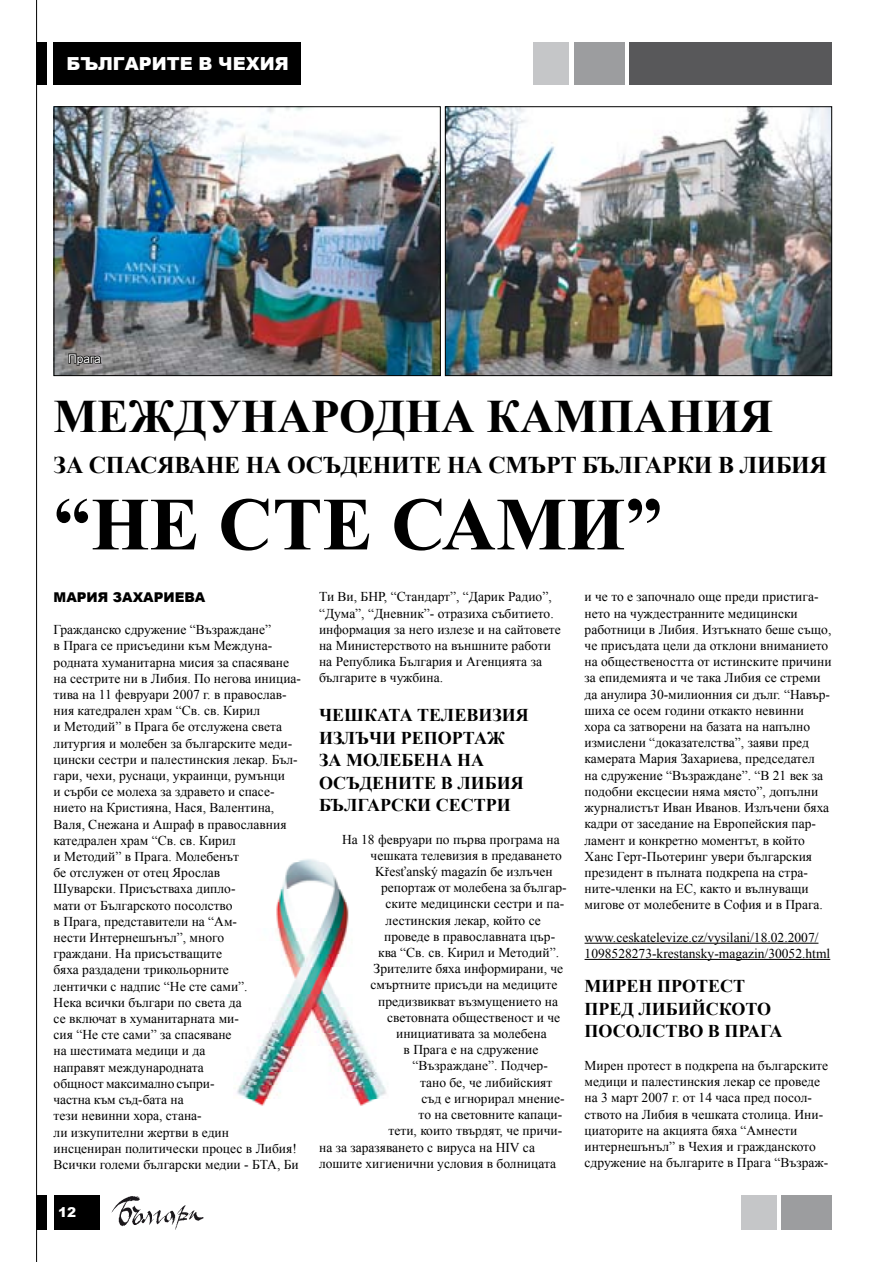
<style>
.page{position:relative;width:895px;height:1262px;background:#fff}
.page>*{position:absolute;margin:0;border:0;box-sizing:border-box;transform-origin:0 0}
.t1{font:700 75px "Times New Roman";color:#000}
.t2{font:700 46.5px "Times New Roman";color:#000}
.t3{font:700 24px "Times New Roman";letter-spacing:-.01em;color:#000}
.t4{font:700 18px/22.5px "Times New Roman";color:#000}
.t5{font:900 18px "Arial";color:#fff}
.t6{font:13.5px/16.2px "Times New Roman";color:#000}
.t7{font:900 13.5px "Arial";color:#000}
.t8{font:900 13.5px "Arial";color:#fff}
.t9{font:12px "Arial";color:#fff}
</style>
<div class="page">
<hr style="left:36px;top:0;width:1px;height:1262px;background:#000">
<div style="left:37px;top:43px;width:10px;height:42px;background:#000"></div>
<div style="left:54px;top:43px;width:247px;height:42px;background:#000"></div>
<div style="left:629px;top:43px;width:203px;height:42px;background:#58585a"></div>
<div style="left:574px;top:43px;width:50px;height:42px;background:#9c9d9f"></div>
<div style="left:533px;top:43px;width:36px;height:42px;background:#c5c6c8"></div>
<div style="left:37px;top:1195px;width:10px;height:34px;background:#000"></div>
<div style="left:54px;top:1195px;width:45px;height:34px;background:#000"></div>
<img style="left:111px;top:1196px;width:93px;height:34px">
<div style="left:781px;top:1195px;width:51px;height:34px;background:#9c9d9f"></div>
<div style="left:741px;top:1195px;width:35px;height:34px;background:#c5c6c8"></div>
<img style="left:237px;top:859px;width:150px;height:247px">
<img style="left:56px;top:108px;width:383px;height:266px">
<div style="left:54px;top:106px;width:387px;height:270px;border:1px solid #000"></div>
<img style="left:447px;top:108px;width:383px;height:266px">
<div style="left:445px;top:106px;width:387px;height:270px;border:1px solid #000"></div>
<hr style="left:584px;top:943px;width:234px;height:1px;background:#000">
<hr style="left:584px;top:959px;width:246px;height:1px;background:#000">
<svg style="left:68px;top:353px;width:35px;height:14px"></svg>
<p class="t5" style="left:66px;top:51px;width:224px">БЪЛГАРИТЕ В ЧЕХИЯ</p>
<p class="t9" style="left:68px;top:351px;width:34px">Прага</p>
<p class="t2" style="left:54px;top:385px;width:721px">МЕЖДУНАРОДНА КАМПАНИЯ</p>
<p class="t3" style="left:54px;top:448px;width:775px">ЗА СПАСЯВАНЕ НА ОСЪДЕНИТЕ НА СМЪРТ БЪЛГАРКИ В ЛИБИЯ</p>
<p class="t1" style="left:54px;top:472px;width:610px">“НЕ СТЕ САМИ”</p>
<p class="t7" style="left:54px;top:587px;width:153px">МАРИЯ ЗАХАРИЕВА</p>
<p class="t6" style="left:54px;top:621px;width:249px">Гражданско сдружение “Възраждане”<br>в Прага се присъедини към Междуна&shy;родната хуманитарна мисия за спасяване на сестрите ни в Либия. По негова инициа&shy;тива на 11 февруари 2007 г. в православ&shy;ния катедрален храм “Св. св. Кирил<br>и Методий” в Прага бе отслужена света литургия и молебен за българските меди&shy;цински сестри и палестинския лекар. Бъл&shy;гари, чехи, руснаци, украинци, румънци<br>и сърби се молеха за здравето и спасе&shy;нието на Кристияна, Нася, Валентина,<br>Валя, Снежана и Ашраф в православния катедрален храм “Св. св. Кирил<br>и Методий” в Прага. Молебенът<br>бе отслужен от отец Ярослав<br>Шуварски. Присъстваха дипло-<br>мати от Българското посолство<br>в Прага, представители на “Ам-<br>нести Интернешънъл”, много<br>граждани. На присъстващите<br>бяха раздадени трикольорните<br>лентички с надпис “Не сте сами”.<br>Нека всички българи по света да<br>се включат в хуманитарната ми-<br>сия “Не сте сами” за спасяване<br>на шестимата медици и да<br>направят международната<br>общност максимално съпри-<br>частна към съд-бата на<br>тези невинни хора, стана-<br>ли изкупителни жертви в един<br>инсцениран политически процес в Либия!<br>Всички големи български медии - БТА, Би</p>
<p class="t8" style="left:58px;top:1202px;width:20px">12</p>
<p class="t6" style="left:319px;top:588px;width:243px">Ти Ви, БНР, “Стандарт”, “Дарик Радио”, “Дума”, “Дневник”- отразиха събитието. информация за него излезе и на сайтовете на Министерството на външните работи на Република България и Агенцията за българите в чужбина.</p>
<p class="t4" style="left:319px;top:703px;width:211px">ЧЕШКАТА ТЕЛЕВИЗИЯ<br>ИЗЛЪЧИ РЕПОРТАЖ<br>ЗА МОЛЕБЕНА НА<br>ОСЪДЕНИТЕ В ЛИБИЯ<br>БЪЛГАРСКИ СЕСТРИ</p>
<p class="t6" style="left:342px;top:831px;width:219px">На 18 февруари по първа програма на</p>
<p class="t6" style="left:370px;top:847px;width:193px">чешката телевизия в предаването</p>
<p class="t6" style="left:375px;top:863px;width:179px">Křesťanský magazín бе излъчен</p>
<p class="t6" style="left:381px;top:879px;width:187px">репортаж от молебена за българ-</p>
<p class="t6" style="left:385px;top:895px;width:180px">ските медицински сестри и па-</p>
<p class="t6" style="left:385px;top:912px;width:157px">лестинския лекар, който се</p>
<p class="t6" style="left:384px;top:928px;width:172px">проведе в православната цър-</p>
<p class="t6" style="left:378px;top:944px;width:182px">ква “Св. св. Кирил и Методий”.</p>
<p class="t6" style="left:373px;top:960px;width:191px">Зрителите бяха информирани, че</p>
<p class="t6" style="left:370px;top:976px;width:188px">смъртните присъди на медиците</p>
<p class="t6" style="left:378px;top:993px;width:181px">предизвикват възмущението на</p>
<p class="t6" style="left:387px;top:1009px;width:174px">световната общественост и че</p>
<p class="t6" style="left:396px;top:1025px;width:152px">инициативата за молебена</p>
<p class="t6" style="left:403px;top:1041px;width:136px">в Прага е на сдружение</p>
<p class="t6" style="left:412px;top:1057px;width:137px">“Възраждане”. Подчер-</p>
<p class="t6" style="left:420px;top:1074px;width:134px">тано бе, че либийският</p>
<p class="t6" style="left:421px;top:1090px;width:144px">съд е игнорирал мнение-</p>
<p class="t6" style="left:418px;top:1106px;width:145px">то на световните капаци-</p>
<p class="t6" style="left:388px;top:1122px;width:175px">тети, които твърдят, че причи-</p>
<p class="t6" style="left:319px;top:1138px;width:217px">на за заразяването с вируса на HIV са</p>
<p class="t6" style="left:319px;top:1155px;width:238px">лошите хигиенични условия в болницата</p>
<p class="t6" style="left:584px;top:588px;width:248px">и че то е започнало още преди пристига&shy;нето на чуждестранните медицински работници в Либия. Изтъкнато беше също, че присъдата цели да отклони вниманието на обществеността от истинските причини за епидемията и че така Либия се стреми да анулира 30-милионния си дълг. “Навър&shy;шиха се осем години откакто невинни хора са затворени на базата на напълно измислени “доказателства”, заяви пред камерата Мария Захариева, председател<br>на сдружение “Възраждане”. “В 21 век за подобни ексцесии няма място”, допълни журналистът Иван Иванов. Излъчени бяха кадри от заседание на Европейския пар&shy;ламент и конкретно моментът, в който Ханс Герт-Пьотеринг увери българския президент в пълната подкрепа на стра&shy;ните-членки на ЕС, както и вълнуващи мигове от молебените в София и в Прага.</p>
<p class="t6" style="left:584px;top:929px;width:247px">www.ceskatelevize.cz/vysilani/18.02.2007/<br>1098528273-krestansky-magazin/30052.html</p>
<p class="t4" style="left:584px;top:974px;width:199px">МИРЕН ПРОТЕСТ<br>ПРЕД ЛИБИЙСКОТО<br>ПОСОЛСТВО В ПРАГА</p>
<p class="t6" style="left:584px;top:1057px;width:245px">Мирен протест в подкрепа на българските медици и палестинския лекар се проведе на 3 март 2007 г. от 14 часа пред посол&shy;ството на Либия в чешката столица. Ини&shy;циаторите на акцията бяха “Амнести интернешънъл” в Чехия и гражданското сдружение на българите в Прага “Възраж-</p>
</div>
